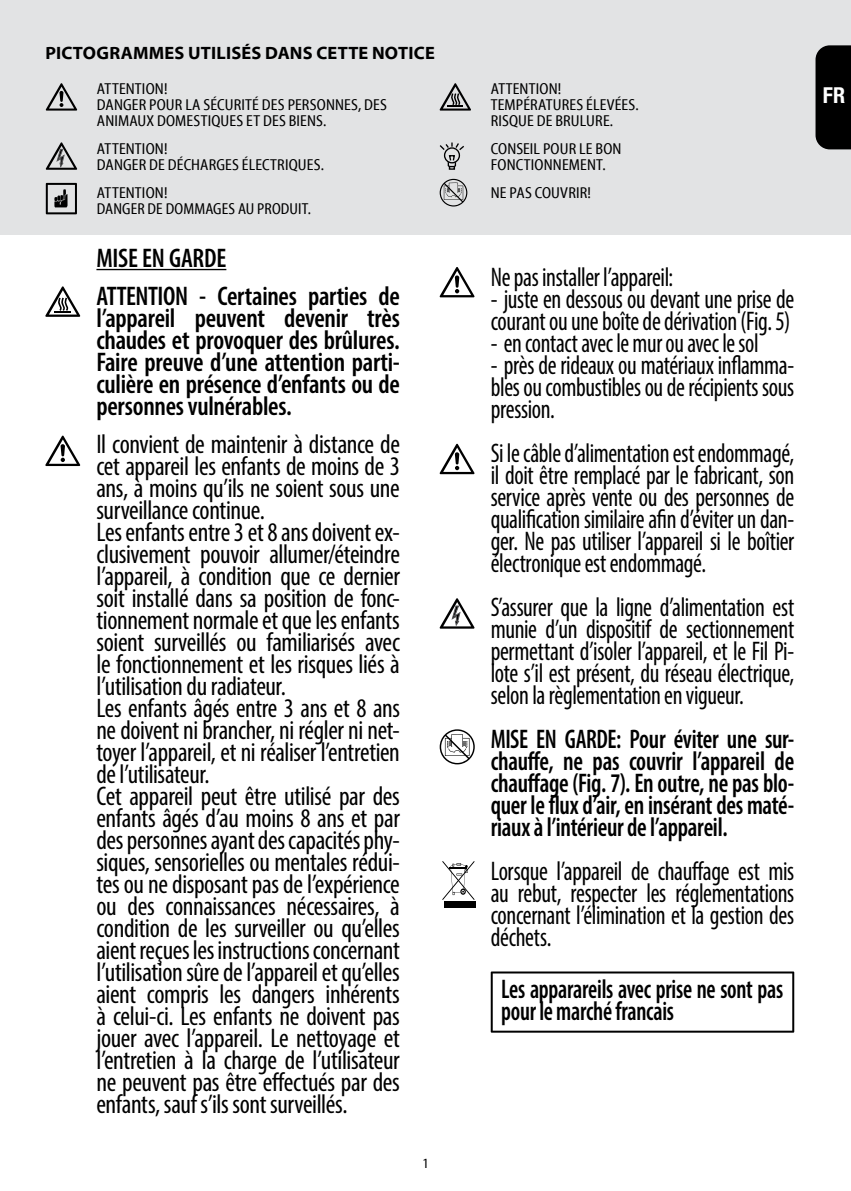
<style>
.page{position:relative;width:851px;height:1191px;background:#fff}
.page>*{position:absolute;margin:0;border:0;box-sizing:border-box;transform-origin:0 0}
.t1{font:condensed 27px/22px "Myriad Pro";letter-spacing:-.015em;color:#000}
.t2{font:condensed 27px/22px "Myriad Pro";letter-spacing:-.015em;color:#000;text-align:justify;scale:.9 1}
.t3{font:600 condensed 27px/22px "Myriad Pro";letter-spacing:-.01em;color:#000;text-align:justify}
.t4{font:600 condensed 27px/22px "Myriad Pro";letter-spacing:-.01em;color:#000;text-align:justify;scale:.9 1}
.t5{font:600 condensed 27px/22px "Myriad Pro";letter-spacing:-.01em;color:#000;scale:.86 1}
.t6{font:700 condensed 22px "Helvetica Neue LT Std";color:#fff}
.t7{font:700 18px "Myriad Web Pro";letter-spacing:.01em;color:#000}
.t8{font:condensed 16px/16px "Myriad Web Pro";letter-spacing:.01em;color:#000}
.t9{font:condensed 14px "Myriad Web Pro";color:#000}
</style>
<div class="page">
<svg style="left:45px;top:435px;width:35px;height:31px"></svg>
<svg style="left:439px;top:444px;width:35px;height:30px"></svg>
<svg style="left:439px;top:267px;width:35px;height:30px"></svg>
<svg style="left:45px;top:286px;width:35px;height:31px"></svg>
<svg style="left:439px;top:729px;width:35px;height:35px"></svg>
<svg style="left:439px;top:598px;width:35px;height:30px"></svg>
<svg style="left:442px;top:861px;width:32px;height:39px"></svg>
<div style="left:444px;top:901px;width:32px;height:6px;background:#000"></div>
<hr style="left:96px;top:269px;width:130px;height:1px;background:#000">
<div style="left:0;top:0;width:850px;height:234px;background:#e2e3e4"></div>
<svg style="left:439px;top:142px;width:25px;height:28px"></svg>
<svg style="left:46px;top:83px;width:31px;height:28px"></svg>
<svg style="left:46px;top:142px;width:31px;height:28px"></svg>
<svg style="left:46px;top:183px;width:31px;height:31px"></svg>
<svg style="left:439px;top:83px;width:32px;height:28px"></svg>
<svg style="left:439px;top:179px;width:28px;height:27px"></svg>
<div style="left:815px;top:45px;width:35px;height:104px;background:#000"></div>
<svg style="left:490px;top:971px;width:304px;height:61px"></svg>
<p class="t7" style="left:45px;top:43px;width:391px">PICTOGRAMMES UTILISÉS DANS CETTE NOTICE</p>
<p class="t8" style="left:97px;top:81px;width:291px">ATTENTION!<br>DANGER POUR LA SÉCURITÉ DES PERSONNES, DES<br>ANIMAUX DOMESTIQUES ET DES BIENS.</p>
<p class="t8" style="left:97px;top:141px;width:228px">ATTENTION!<br>DANGER DE DÉCHARGES ÉLECTRIQUES.</p>
<p class="t8" style="left:97px;top:185px;width:215px">ATTENTION!<br>DANGER DE DOMMAGES AU PRODUIT.</p>
<p class="t3" style="left:96px;top:246px;width:131px">MISE EN GARDE</p>
<p class="t3" style="left:96px;top:285px;width:305px">ATTENTION - Certaines parties de l’appareil peuvent devenir très chaudes et provoquer des brûlures.<br>Faire preuve d’une attention parti&shy;culière en présence d’enfants ou de personnes vulnérables.</p>
<p class="t1" style="left:96px;top:432px;width:305px">Il convient de maintenir à distance de cet appareil les enfants de moins de 3 ans, à moins qu’ils ne soient sous une surveillance continue.<br>Les enfants entre 3 et 8 ans doivent ex&shy;clusivement pouvoir allumer/éteindre l’appareil, à condition que ce dernier soit installé dans sa position de fonc&shy;tionnement normale et que les enfants soient surveillés ou familiarisés avec le fonctionnement et les risques liés à l’utilisation du radiateur.<br>Les enfants âgés entre 3 ans et 8 ans ne doivent ni brancher, ni régler ni net&shy;toyer l’appareil, et ni réaliser l’entretien de l’utilisateur.<br>Cet appareil peut être utilisé par des enfants âgés d’au moins 8 ans et par des personnes ayant des capacités phy&shy;siques, sensorielles ou mentales rédui&shy;tes ou ne disposant pas de l’expérience ou des connaissances nécessaires, à condition de les surveiller ou qu’elles aient reçues les instructions concernant l’utilisation sûre de l’appareil et qu’elles aient compris les dangers inhérents à celui-ci. Les enfants ne doivent pas jouer avec l’appareil. Le nettoyage et l’entretien à la charge de l’utilisateur ne peuvent pas être effectués par des enfants, sauf s’ils sont surveillés.</p>
<p class="t9" style="left:422px;top:1156px;width:8px">1</p>
<p class="t8" style="left:490px;top:81px;width:149px">ATTENTION!<br>TEMPÉRATURES ÉLEVÉES.<br>RISQUE DE BRULURE.</p>
<p class="t8" style="left:490px;top:141px;width:132px">CONSEIL POUR LE BON<br>FONCTIONNEMENT.</p>
<p class="t8" style="left:490px;top:185px;width:102px">NE PAS COUVRIR!</p>
<p class="t2" style="left:490px;top:266px;width:204px">Ne pas installer l’appareil:</p>
<p class="t2" style="left:490px;top:288px;width:338px">- juste en dessous ou devant une prise de courant ou une boîte de dérivation (Fig. 5)</p>
<p class="t2" style="left:490px;top:332px;width:299px">- en contact avec le mur ou avec le sol</p>
<p class="t2" style="left:490px;top:354px;width:339px">- près de rideaux ou matériaux inflamma&shy;bles ou combustibles ou de récipients sous pression.</p>
<p class="t2" style="left:490px;top:442px;width:339px">Si le câble d’alimentation est endommagé, il doit être remplacé par le fabricant, son service après vente ou des personnes de qualification similaire afin d’éviter un dan&shy;ger. Ne pas utiliser l’appareil si le boîtier électronique est endommagé.</p>
<p class="t2" style="left:490px;top:596px;width:339px">S’assurer que la ligne d’alimentation est munie d’un dispositif de sectionnement permettant d’isoler l’appareil, et le Fil Pi&shy;lote s’il est présent, du réseau électrique, selon la règlementation en vigueur.</p>
<p class="t4" style="left:490px;top:728px;width:339px">MISE EN GARDE: Pour éviter une sur&shy;chauffe, ne pas couvrir l’appareil de chauffage (Fig. 7). En outre, ne pas blo&shy;quer le flux d’air, en insérant des maté&shy;riaux à l’intérieur de l’appareil.</p>
<p class="t2" style="left:490px;top:860px;width:339px">Lorsque l’appareil de chauffage est mis au rebut, respecter les réglementations concernant l’élimination et la gestion des déchets.</p>
<p class="t5" style="left:501px;top:978px;width:329px">Les apparareils avec prise ne sont pas pour le marché francais</p>
<p class="t6" style="left:822px;top:82px;width:24px">FR</p>
</div>
